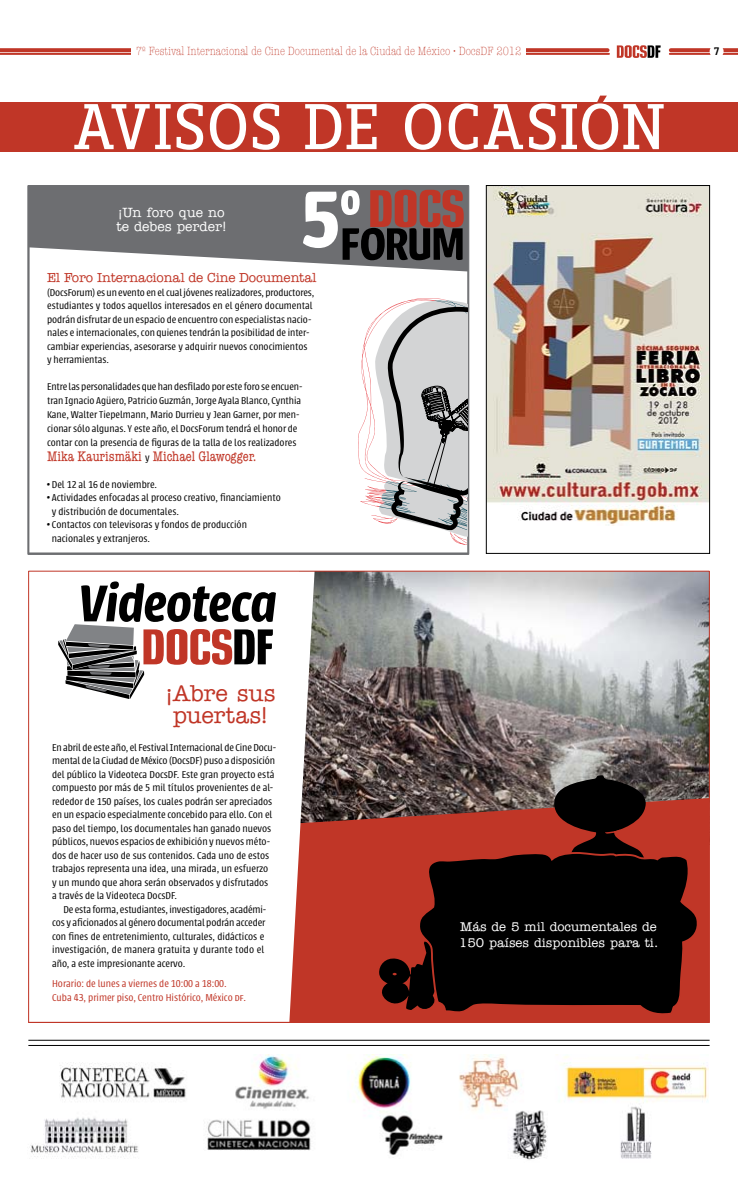
<style>
.page{position:relative;width:738px;height:1191px;background:#fff}
.page>*{position:absolute;margin:0;border:0;box-sizing:border-box;transform-origin:0 0}
.t1{font:67.5px "Zine Slab Dis";letter-spacing:.01em;color:#fff}
.t2{font:67.5px "Zine Slab Dis";color:#c03627}
.t3{font:500 23px/21.9px "American Typewriter Std";color:#c03627;text-align:center}
.t4{font:condensed 14px "American Typewriter Std";color:#c03627}
.t5{font:500 13.5px/13.5px "American Typewriter Std";color:#fff}
.t6{font:500 13.2px "American Typewriter Std";letter-spacing:-.01em;color:#c03627}
.t7{font:500 12.8px/15.4px "American Typewriter Std";color:#fff}
.t8{font:300 condensed 12px "American Typewriter Std";color:#c03627}
.t9{font:500 12px "Zine Slab Dis";color:#000}
.t10{font:300 11px/13.5px "Urbana";color:#000}
.t11{font:300 11px/13.5px "Urbana";color:#c03627}
.t12{font:300 10.9px/13.5px "Urbana";color:#000}
.s1{font-family:"Urbana";font-weight:300;font-stretch:normal;font-size:10.9px;color:#000}
</style>
<div class="page">
<hr style="left:28px;top:1039px;width:681px;height:1px;background:#000">
<hr style="left:28px;top:1045px;width:681px;height:1px;background:#000">
<div style="left:28px;top:185px;width:440px;height:369px;background:#6d6e71"></div>
<div style="left:29px;top:247px;width:438px;height:305px;background:#fff"></div>
<img style="left:314px;top:572px;width:393px;height:226px">
<svg style="left:314px;top:798px;width:393px;height:223px;background:#b2382b"></svg>
<svg style="left:289px;top:583px;width:25px;height:438px"></svg>
<svg style="left:377px;top:941px;width:40px;height:69px;background:#5f1a13"></svg>
<svg style="left:553px;top:775px;width:95px;height:76px;background:#3e1c18"></svg>
<svg style="left:417px;top:851px;width:284px;height:167px;background:#230907"></svg>
<svg style="left:58px;top:581px;width:218px;height:118px"></svg>
<svg style="left:670px;top:48px;width:67px;height:4px"></svg>
<hr style="left:669px;top:53px;width:68px;height:2px;background:#c03627">
<svg style="left:0;top:48px;width:607px;height:4px"></svg>
<hr style="left:0;top:53px;width:608px;height:2px;background:#c03627">
<div style="left:131px;top:44px;width:394px;height:14px;background:#fff"></div>
<div style="left:709px;top:44px;width:14px;height:14px;background:#fff;border-radius:50%"></div>
<svg style="left:616px;top:45px;width:44px;height:13px"></svg>
<img style="left:487px;top:187px;width:220px;height:339px">
<div style="left:485px;top:185px;width:224px;height:369px;border:1px solid #000"></div>
<div style="left:0;top:102px;width:737px;height:49px;background:#c03627"></div>
<svg style="left:303px;top:190px;width:160px;height:70px"></svg>
<svg style="left:357px;top:281px;width:110px;height:264px;background:#cac9c9"></svg>
<img style="left:30px;top:1054px;width:678px;height:106px">
<p class="t8" style="left:136px;top:45px;width:387px">7º Festival Internacional de Cine Documental de la Ciudad de México • DocsDF 2012</p>
<p class="t9" style="left:713px;top:45px;width:7px">7</p>
<h1 class="t2" style="left:578px;top:95px;width:44px">Ó</h1>
<h1 class="t1" style="left:73px;top:95px;width:593px">AVISOS DE OCASION</h1>
<p class="t5" style="left:116px;top:206px;width:112px">¡Un foro que no te debes perder!</p>
<p class="t6" style="left:47px;top:270px;width:271px">El Foro Internacional de Cine Documental</p>
<p class="t12" style="left:47px;top:286px;width:268px">(DocsForum) es un evento en el cual jóvenes realizadores, productores, estudiantes y todos aquellos interesados en el género documental podrán disfrutar de un espacio de encuentro con especialistas nacio&shy;nales e internacionales, con quienes tendrán la posibilidad de inter&shy;cambiar experiencias, asesorarse y adquirir nuevos conocimientos y herramientas.</p>
<p class="t12" style="left:47px;top:380px;width:257px;line-height:13.9px">Entre las personalidades que han desfilado por este foro se encuen&shy;tran Ignacio Agüero, Patricio Guzmán, Jorge Ayala Blanco, Cynthia Kane, Walter Tiepelmann, Mario Durrieu y Jean Garner, por men&shy;cionar sólo algunas. Y este año, el DocsForum tendrá el honor de contar con la presencia de figuras de la talla de los realizadores</p>
<p class="t4" style="left:47px;top:448px;width:210px">Mika Kaurismäki <span class="s1">y</span> Michael Glawogger.</p>
<p class="t10" style="left:47px;top:478px;width:111px">• Del 12 al 16 de noviembre.</p>
<p class="t10" style="left:52px;top:491px;width:230px;text-indent:-5px">• Actividades enfocadas al proceso creativo, financiamiento y distribución de documentales.</p>
<p class="t10" style="left:52px;top:518px;width:196px;text-indent:-5px">• Contactos con televisoras y fondos de producción nacionales y extranjeros.</p>
<h2 class="t3" style="left:165px;top:682px;width:112px">¡Abre sus puertas!</h2>
<p class="t10" style="left:52px;top:740px;width:226px">En abril de este año, el Festival Internacional de Cine Docu&shy;mental de la Ciudad de México (DocsDF) puso a disposición del público la Videoteca DocsDF. Este gran proyecto está compuesto por más de 5 mil títulos provenientes de al&shy;rededor de 150 países, los cuales podrán ser apreciados en un espacio especialmente concebido para ello. Con el paso del tiempo, los documentales han ganado nuevos públicos, nuevos espacios de exhibición y nuevos méto&shy;dos de hacer uso de sus contenidos. Cada uno de estos trabajos representa una idea, una mirada, un esfuerzo<br>y un mundo que ahora serán observados y disfrutados<br>a través de la Videoteca DocsDF.</p>
<p class="t10" style="left:52px;top:902px;width:216px;text-indent:11px">De esta forma, estudiantes, investigadores, académi&shy;cos y aficionados al género documental podrán acceder con fines de entretenimiento, culturales, didácticos e investigación, de manera gratuita y durante todo el año, a este impresionante acervo.</p>
<p class="t11" style="left:52px;top:977px;width:195px">Horario: de lunes a viernes de 10:00 a 18:00.<br>Cuba 43, primer piso, Centro Histórico, México df.</p>
<p class="t7" style="left:458px;top:919px;width:201px">Más de 5 mil documentales de<br>150 países disponibles para ti.</p>
</div>
